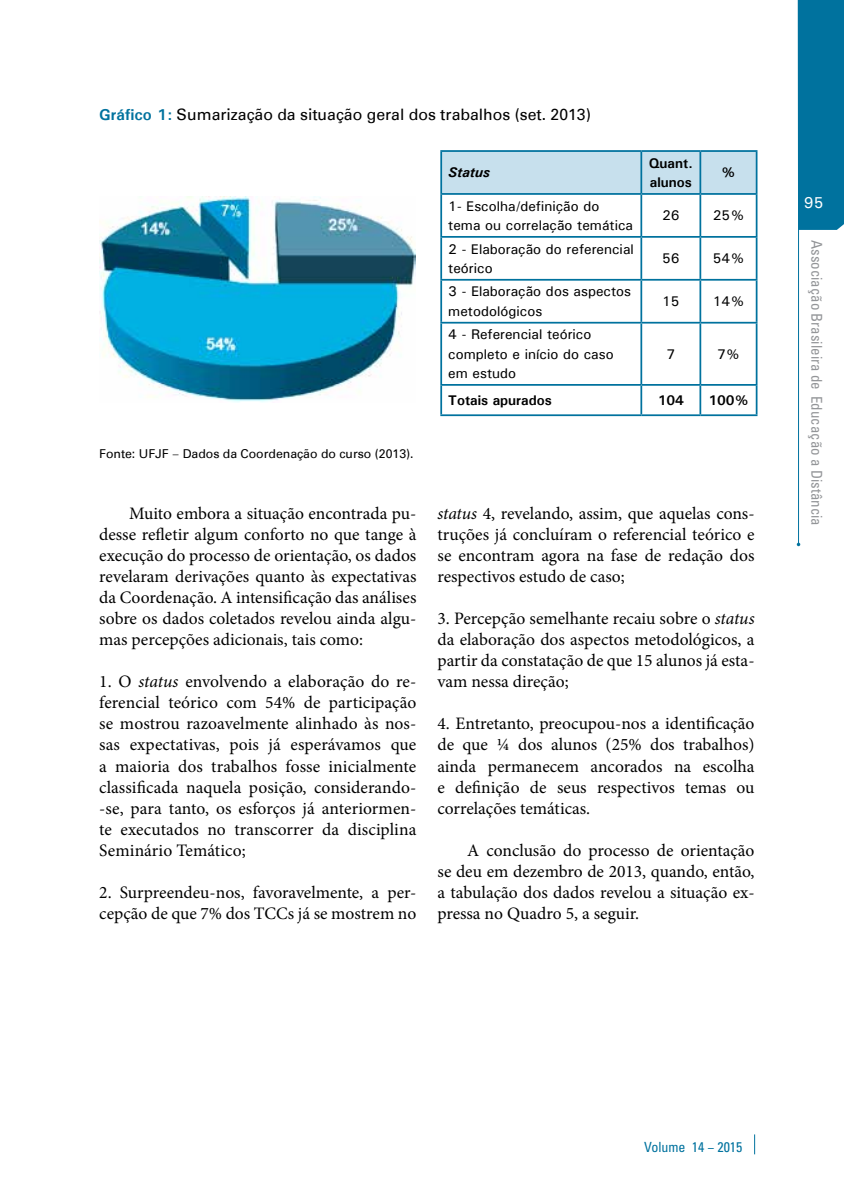
<style>
.page{position:relative;width:844px;height:1191px;background:#fff}
.page>*{position:absolute;margin:0;border:0;box-sizing:border-box;transform-origin:0 0}
.t1{font:17.5px/21px "Minion Pro";color:#000;text-align:justify}
.t2{font:15.75px "Univers";color:#000}
.t3{font:500 15.75px "Univers";color:#fff}
.t4{font:condensed 14.88px "Univers";color:#939598}
.t5{font:500 14px/19.2px "Univers";color:#000}
.t6{font:700 14px/19.2px "Univers";color:#000}
.t7{font:condensed 14px "Univers";color:#00729e}
.t8{font:italic 700 14px "Univers";color:#000}
.t9{font:12.25px "Univers";color:#000}
.s1{font-weight:700;color:#00729e}
.s2{font-family:"Minion Pro"}
.s3{font-style:italic}
</style>
<div class="page">
<div style="left:798px;top:0;width:45px;height:230px;background:#00729e"></div>
<hr style="left:797px;top:0;width:1px;height:544px;background:#00729e">
<svg style="left:796px;top:542px;width:4px;height:4px"></svg>
<svg style="left:754px;top:1134px;width:1px;height:20px"></svg>
<img style="left:99px;top:196px;width:316px;height:206px">
<div style="left:442px;top:152px;width:313px;height:41px;background:#c7e0ed"></div>
<hr style="left:440px;top:150px;width:201px;height:2px;background:#00729e">
<hr style="left:440px;top:152px;width:2px;height:41px;background:#00729e">
<hr style="left:641px;top:150px;width:59px;height:2px;background:#00729e">
<hr style="left:640px;top:152px;width:2px;height:41px;background:#00729e">
<hr style="left:700px;top:150px;width:57px;height:2px;background:#00729e">
<hr style="left:699px;top:152px;width:2px;height:41px;background:#00729e">
<hr style="left:755px;top:152px;width:2px;height:41px;background:#00729e">
<hr style="left:440px;top:193px;width:201px;height:2px;background:#00729e">
<hr style="left:440px;top:195px;width:2px;height:41px;background:#00729e">
<hr style="left:641px;top:193px;width:59px;height:2px;background:#00729e">
<hr style="left:640px;top:195px;width:2px;height:41px;background:#00729e">
<hr style="left:700px;top:193px;width:57px;height:2px;background:#00729e">
<hr style="left:699px;top:195px;width:2px;height:41px;background:#00729e">
<hr style="left:755px;top:195px;width:2px;height:41px;background:#00729e">
<hr style="left:440px;top:236px;width:201px;height:2px;background:#00729e">
<hr style="left:440px;top:238px;width:2px;height:41px;background:#00729e">
<hr style="left:641px;top:236px;width:59px;height:2px;background:#00729e">
<hr style="left:640px;top:238px;width:2px;height:41px;background:#00729e">
<hr style="left:700px;top:236px;width:57px;height:2px;background:#00729e">
<hr style="left:699px;top:238px;width:2px;height:41px;background:#00729e">
<hr style="left:755px;top:238px;width:2px;height:41px;background:#00729e">
<hr style="left:440px;top:279px;width:201px;height:2px;background:#00729e">
<hr style="left:440px;top:281px;width:2px;height:41px;background:#00729e">
<hr style="left:641px;top:279px;width:59px;height:2px;background:#00729e">
<hr style="left:640px;top:281px;width:2px;height:41px;background:#00729e">
<hr style="left:700px;top:279px;width:57px;height:2px;background:#00729e">
<hr style="left:699px;top:281px;width:2px;height:41px;background:#00729e">
<hr style="left:755px;top:281px;width:2px;height:41px;background:#00729e">
<hr style="left:440px;top:322px;width:201px;height:1px;background:#00729e">
<hr style="left:440px;top:323px;width:2px;height:61px;background:#00729e">
<hr style="left:641px;top:322px;width:59px;height:1px;background:#00729e">
<hr style="left:640px;top:323px;width:2px;height:61px;background:#00729e">
<hr style="left:700px;top:322px;width:57px;height:1px;background:#00729e">
<hr style="left:699px;top:323px;width:2px;height:61px;background:#00729e">
<hr style="left:755px;top:323px;width:2px;height:61px;background:#00729e">
<hr style="left:440px;top:384px;width:201px;height:2px;background:#00729e">
<hr style="left:440px;top:386px;width:2px;height:28px;background:#00729e">
<hr style="left:641px;top:384px;width:59px;height:2px;background:#00729e">
<hr style="left:640px;top:386px;width:2px;height:28px;background:#00729e">
<hr style="left:700px;top:384px;width:57px;height:2px;background:#00729e">
<hr style="left:699px;top:386px;width:2px;height:28px;background:#00729e">
<hr style="left:755px;top:386px;width:2px;height:28px;background:#00729e">
<hr style="left:440px;top:414px;width:201px;height:2px;background:#00729e">
<hr style="left:641px;top:414px;width:59px;height:2px;background:#00729e">
<hr style="left:700px;top:414px;width:57px;height:2px;background:#00729e">
<p class="t2" style="left:99px;top:105px;width:493px"><span class="s1">Gráfico 1:</span> Sumarização da situação geral dos trabalhos (set. 2013)</p>
<p class="t8" style="left:448px;top:164px;width:43px">Status</p>
<p class="t6" style="left:648px;top:153px;width:46px">Quant. alunos</p>
<p class="t6" style="left:721px;top:163px;width:15px">%</p>
<p class="t5" style="left:448px;top:196px;width:186px">1- Escolha/definição do tema ou correlação temática</p>
<p class="t5" style="left:662px;top:205px;width:19px">26</p>
<p class="t5" style="left:712px;top:205px;width:33px">25%</p>
<p class="t5" style="left:448px;top:239px;width:187px">2 - Elaboração do referencial teórico</p>
<p class="t5" style="left:662px;top:248px;width:19px">56</p>
<p class="t5" style="left:712px;top:248px;width:33px">54%</p>
<p class="t5" style="left:448px;top:282px;width:184px">3 - Elaboração dos aspectos metodológicos</p>
<p class="t5" style="left:662px;top:291px;width:19px">15</p>
<p class="t5" style="left:712px;top:291px;width:33px">14%</p>
<p class="t5" style="left:448px;top:325px;width:167px">4 - Referencial teórico completo e início do caso em estudo</p>
<p class="t5" style="left:666px;top:344px;width:10px">7</p>
<p class="t5" style="left:717px;top:344px;width:24px">7%</p>
<p class="t9" style="left:99px;top:446px;width:316px">Fonte: UFJF <span class="s2">−</span> Dados da Coordenação do curso (2013).</p>
<p class="t1" style="left:99px;top:503px;width:318px;text-indent:30px">Muito embora a situação encontrada pu&shy;desse refletir algum conforto no que tange à execução do processo de orientação, os dados revelaram derivações quanto às expectativas da Coordenação. A intensificação das análises sobre os dados coletados revelou ainda algu&shy;mas percepções adicionais, tais como:</p>
<p class="t1" style="left:99px;top:671px;width:318px">1. O <span class="s3">status</span> envolvendo a elaboração do re&shy;ferencial teórico com 54% de participação se mostrou razoavelmente alinhado às nos&shy;sas expectativas, pois já esperávamos que a maioria dos trabalhos fosse inicialmente classificada naquela posição, considerando--se, para tanto, os esforços já anteriormen&shy;te executados no transcorrer da disciplina Seminário Temático;</p>
<p class="t1" style="left:99px;top:881px;width:318px">2. Surpreendeu-nos, favoravelmente, a per&shy;cepção de que 7% dos TCCs já se mostrem no</p>
<p class="t6" style="left:448px;top:390px;width:105px">Totais apurados</p>
<p class="t6" style="left:657px;top:390px;width:28px">104</p>
<p class="t6" style="left:708px;top:390px;width:42px">100%</p>
<p class="t1" style="left:437px;top:503px;width:318px"><span class="s3">status</span> 4, revelando, assim, que aquelas cons&shy;truções já concluíram o referencial teórico e se encontram agora na fase de redação dos respectivos estudo de caso;</p>
<p class="t1" style="left:437px;top:608px;width:318px">3. Percepção semelhante recaiu sobre o <span class="s3">status </span>da elaboração dos aspectos metodológicos, a partir da constatação de que 15 alunos já esta&shy;vam nessa direção;</p>
<p class="t1" style="left:437px;top:713px;width:318px">4. Entretanto, preocupou-nos a identificação de que ¼ dos alunos (25% dos trabalhos) ainda permanecem ancorados na escolha e definição de seus respectivos temas ou correlações temáticas.</p>
<p class="t1" style="left:437px;top:839px;width:318px;text-indent:30px">A conclusão do processo de orientação se deu em dezembro de 2013, quando, então, a tabulação dos dados revelou a situação ex&shy;pressa no Quadro 5, a seguir.</p>
<p class="t3" style="left:803px;top:192px;width:21px">95</p>
<p class="t4" style="left:826px;top:240px;width:287px;rotate:90deg">Associação Brasileira de Educação a Distância</p>
<p class="t7" style="left:644px;top:1137px;width:100px">Volume 14 − 2015</p>
</div>
